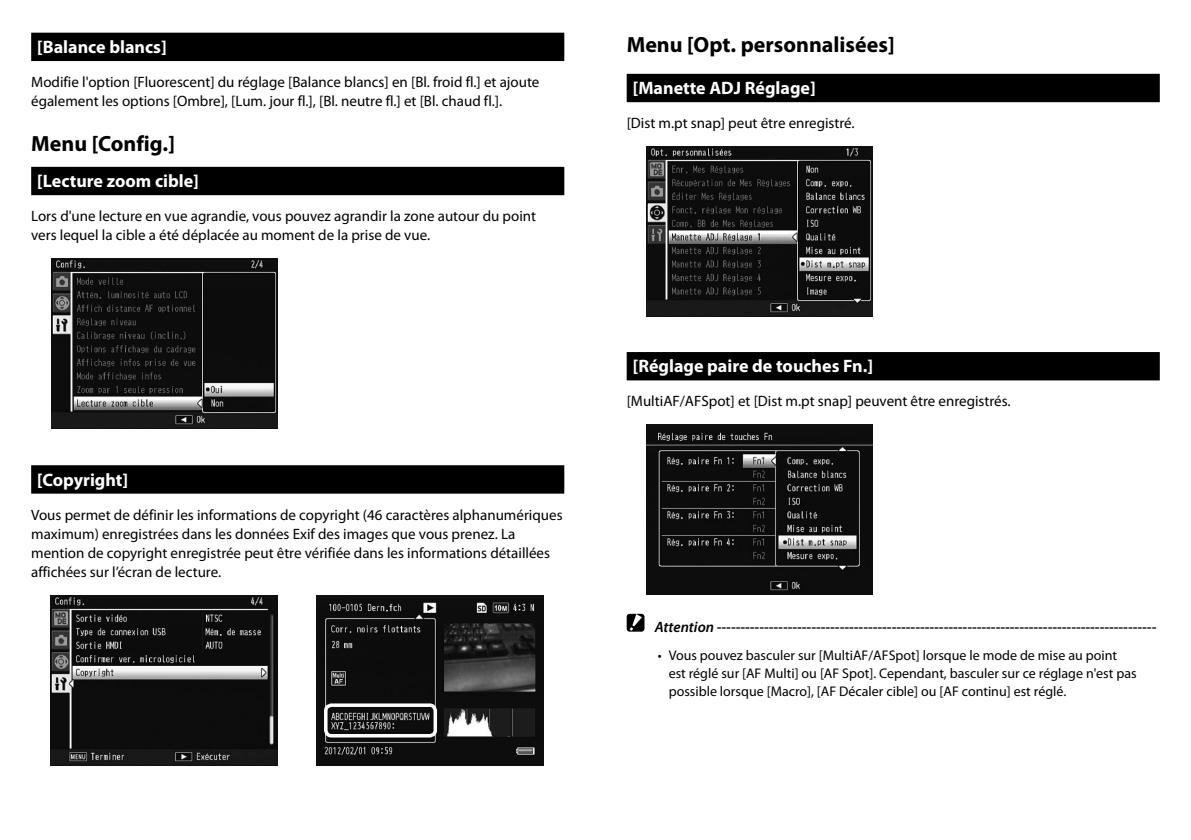
<style>
.page{position:relative;width:1191px;height:840px;background:#fff}
.page>*{position:absolute;margin:0;border:0;box-sizing:border-box;transform-origin:0 0}
.t1{font:700 22px "Myriad Pro";color:#000}
.t2{font:700 18px "Myriad Pro";color:#fff}
.t3{font:15px/19px "Myriad Pro";color:#000}
.t4{font:italic 600 15px "Myriad Pro";color:#000}
.t5{font:14px/18px "Myriad Pro";color:#000}
</style>
<div class="page">
<div style="left:31px;top:33px;width:533px;height:28px;background:#000"></div>
<div style="left:31px;top:167px;width:533px;height:28px;background:#000"></div>
<div style="left:31px;top:465px;width:533px;height:28px;background:#000"></div>
<img style="left:51px;top:258px;width:227px;height:170px">
<img style="left:51px;top:595px;width:226px;height:169px">
<img style="left:317px;top:595px;width:226px;height:169px">
<div style="left:324px;top:703px;width:113px;height:34px;border:3px solid #fff;border-radius:6px"></div>
<div style="left:626px;top:74px;width:533px;height:28px;background:#000"></div>
<div style="left:626px;top:352px;width:533px;height:28px;background:#000"></div>
<img style="left:646px;top:146px;width:227px;height:170px">
<img style="left:646px;top:424px;width:227px;height:170px">
<div style="left:626px;top:613px;width:18px;height:18px;background:#000;border-radius:3px"></div>
<svg style="left:629px;top:613px;width:13px;height:17px"></svg>
<p class="t2" style="left:37px;top:35px;width:131px">[Balance blancs[</p>
<p class="t3" style="left:31px;top:72px;width:510px">Modifie 'l option [Fluorescent] du réglage [Balance blancs] en [Bl. froid ] .f l et ajoute également les options [Ombre [,] Lum. jour [,].f l Bl. neutre ] .f l et [Bl. chaud .[.f l</p>
<h1 class="t1" style="left:31px;top:129px;width:145px">Menu [Config [.</h1>
<p class="t2" style="left:37px;top:169px;width:163px">[Lecture zoom cible[</p>
<p class="t3" style="left:31px;top:206px;width:506px">Lors 'd une lecture en vue agrandie, vous pouvez agrandir la zone autour du point vers lequel la cible a été déplacée au moment de la prise de vue.</p>
<p class="t2" style="left:37px;top:467px;width:93px">[Copyright[</p>
<p class="t3" style="left:31px;top:504px;width:533px">Vous permet de définir les informations de copyright (46 caractères alphanumériques maximum) enregistrées dans les données Exif des images que vous prenez. La mention de copyright enregistrée peut être vérifiée dans les informations détaillées affichées sur ’lécran de lecture.</p>
<h1 class="t1" style="left:626px;top:31px;width:270px">Menu [Opt. personnalisées[</h1>
<p class="t2" style="left:632px;top:76px;width:184px">[Manette ADJ Réglage[</p>
<p class="t3" style="left:626px;top:113px;width:229px">[Dist m.pt snap] peut être enregistré.</p>
<p class="t2" style="left:632px;top:354px;width:242px">[Réglage paire de touches Fn [.</p>
<p class="t3" style="left:626px;top:391px;width:385px">[MultiAF/AFSpot] et [Dist m.pt snap] peuvent être enregistrés.</p>
<p class="t4" style="left:654px;top:616px;width:503px">Attention ---------------------------------------------------------------------------------------------</p>
<p class="t5" style="left:668px;top:645px;width:450px">Vous pouvez basculer sur [MultiAF/AFSpot] lorsque le mode de mise au point</p>
<p class="t5" style="left:657px;top:645px;width:5px">•</p>
<p class="t5" style="left:668px;top:663px;width:469px">est réglé sur [AF Multi] ou [AF Spot .] Cependant, basculer sur ce réglage 'n est pas possible lorsque [Macro [,] AF Décaler cible] ou [AF continu] est réglé.</p>
</div>
